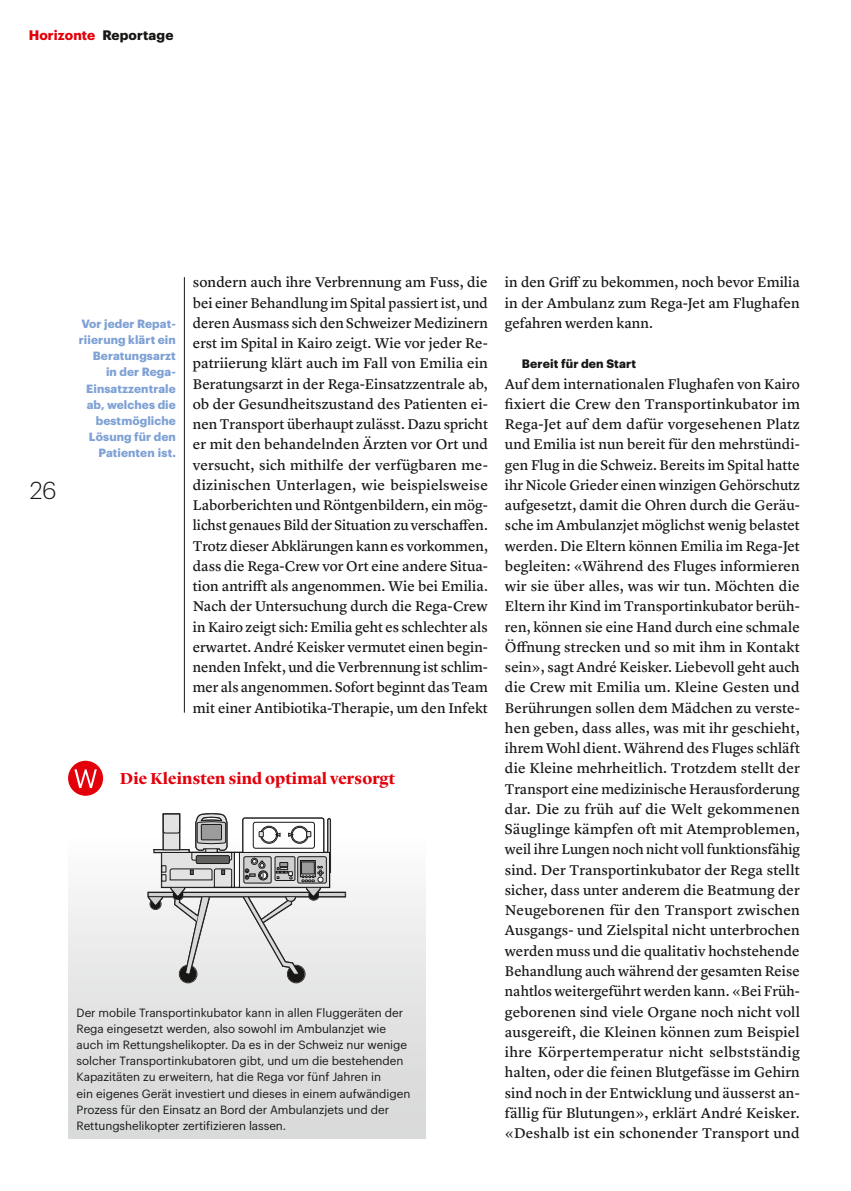
<style>
.page{position:relative;width:851px;height:1191px;background:#fff}
.page>*{position:absolute;margin:0;border:0;box-sizing:border-box;transform-origin:0 0}
.t1{font:300 24px "Graphik";color:#181716}
.t2{font:700 16.5px "Lyon Display";letter-spacing:.01em;color:#e3000b}
.t3{font:14.7px/20.2px "Lyon Text Regular No.2";color:#181716;text-align:justify}
.t4{font:700 13.5px "Graphik";letter-spacing:.01em;color:#e3000b}
.t5{font:700 12px "Graphik";letter-spacing:.01em;color:#181716}
.t6{font:11.7px/16.2px "Graphik";letter-spacing:-.005em;color:#181716}
.t7{font:700 11.7px/16.2px "Graphik";letter-spacing:.01em;color:#7ea1d5;text-align:right}
.s1{color:#181716}
</style>
<div class="page">
<div style="left:68px;top:793px;width:357px;height:345px;background:linear-gradient(to bottom,#fff,#d4d5d5)"></div>
<svg style="left:147px;top:813px;width:199px;height:170px"></svg>
<hr style="left:184px;top:277px;width:1px;height:435px;background:#181716">
<div style="left:68px;top:760px;width:35px;height:35px;background:#e3000b;border-radius:50%"></div>
<svg style="left:74px;top:769px;width:23px;height:19px"></svg>
<p class="t4" style="left:29px;top:24px;width:146px">Horizonte <span class="s1">Reportage</span></p>
<h1 class="t1" style="left:30px;top:473px;width:28px">26</h1>
<p class="t3" style="left:193px;top:271px;width:296px">sondern auch ihre Verbrennung am Fuss, die bei einer Behandlung im Spital passiert ist, und deren Ausmass sich den Schweizer Medizinern erst im Spital in Kairo zeigt. Wie vor jeder Re&shy;patriierung klärt auch im Fall von Emilia ein Beratungsarzt in der Rega-Einsatzzentrale ab, ob der Gesundheitszustand des Patienten ei&shy;nen Transport überhaupt zulässt. Dazu spricht er mit den behandelnden Ärzten vor Ort und versucht, sich mithilfe der verfügbaren me&shy;dizinischen Unterlagen, wie beispielsweise Laborberichten und Röntgenbildern, ein mög&shy;lichst genaues Bild der Situation zu verschaffen.<br>Trotz dieser Abklärungen kann es vorkommen, dass die Rega-Crew vor Ort eine andere Situa&shy;tion antrifft als angenommen. Wie bei Emilia.<br>Nach der Untersuchung durch die Rega-Crew in Kairo zeigt sich: Emilia geht es schlechter als erwartet. André Keisker vermutet einen begin&shy;nenden Infekt, und die Verbrennung ist schlim&shy;mer als angenommen. Sofort beginnt das Team mit einer Antibiotika-Therapie, um den Infekt</p>
<p class="t3" style="left:505px;top:271px;width:296px">in den Griff zu bekommen, noch bevor Emilia in der Ambulanz zum Rega-Jet am Flughafen gefahren werden kann.</p>
<p class="t7" style="left:79px;top:314px;width:98px">Vor jeder Repat&shy;riierung klärt ein<br>Beratungsarzt<br>in der Rega-<br>Einsatzzentrale ab, welches die bestmögliche<br>Lösung für den<br>Patienten ist.</p>
<h3 class="t5" style="left:522px;top:354px;width:116px">Bereit für den Start</h3>
<p class="t3" style="left:505px;top:372px;width:296px">Auf dem internationalen Flughafen von Kairo fixiert die Crew den Transportinkubator im Rega-Jet auf dem dafür vorgesehenen Platz und Emilia ist nun bereit für den mehrstündi&shy;gen Flug in die Schweiz. Bereits im Spital hatte ihr Nicole Grieder einen winzigen Gehörschutz aufgesetzt, damit die Ohren durch die Geräu&shy;sche im Ambulanzjet möglichst wenig belastet werden. Die Eltern können Emilia im Rega-Jet begleiten: «Während des Fluges informieren wir sie über alles, was wir tun. Möchten die Eltern ihr Kind im Transportinkubator berüh&shy;ren, können sie eine Hand durch eine schmale Öffnung strecken und so mit ihm in Kontakt sein», sagt André Keisker. Liebevoll geht auch die Crew mit Emilia um. Kleine Gesten und Berührungen sollen dem Mädchen zu verste&shy;hen geben, dass alles, was mit ihr geschieht, ihrem Wohl dient. Während des Fluges schläft die Kleine mehrheitlich. Trotzdem stellt der Transport eine medizinische Herausforderung dar. Die zu früh auf die Welt gekommenen Säuglinge kämpfen oft mit Atemproblemen, weil ihre Lungen noch nicht voll funktionsfähig sind. Der Transportinkubator der Rega stellt sicher, dass unter anderem die Beatmung der Neugeborenen für den Transport zwischen Ausgangs- und Zielspital nicht unterbrochen werden muss und die qualitativ hochstehende Behandlung auch während der gesamten Reise nahtlos weitergeführt werden kann. «Bei Früh&shy;geborenen sind viele Organe noch nicht voll ausgereift, die Kleinen können zum Beispiel ihre Körpertemperatur nicht selbstständig halten, oder die feinen Blutgefässe im Gehirn sind noch in der Entwicklung und äusserst an&shy;fällig für Blutungen», erklärt André Keisker. «Deshalb ist ein schonender Transport und</p>
<p class="t2" style="left:120px;top:765px;width:276px">Die Kleinsten sind optimal versorgt</p>
<p class="t6" style="left:77px;top:1003px;width:335px">Der mobile Transportinkubator kann in allen Fluggeräten der Rega eingesetzt werden, also sowohl im Ambulanzjet wie auch im Rettungshelikopter. Da es in der Schweiz nur wenige solcher Transportinkubatoren gibt, und um die bestehenden Kapazitäten zu erweitern, hat die Rega vor fünf Jahren in<br>ein eigenes Gerät investiert und dieses in einem aufwändigen Prozess für den Einsatz an Bord der Ambulanzjets und der Rettungshelikopter zertifizieren lassen.</p>
</div>
